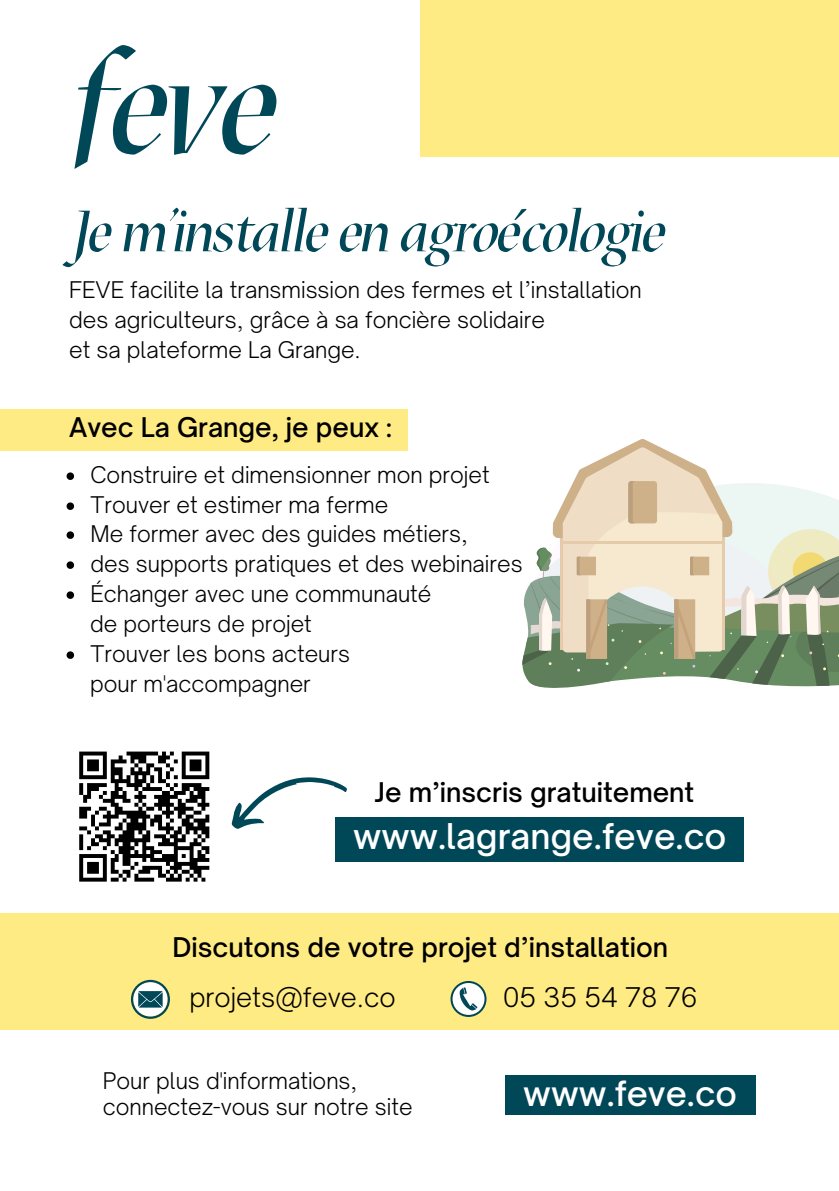
<style>
.page{position:relative;width:839px;height:1191px;background:#fff}
.page>*{position:absolute;margin:0;border:0;box-sizing:border-box;transform-origin:0 0}
.t1{font:italic 141.4px "MAZIUSREVIEW20.09";color:#004757}
.t2{font:italic 58px "MAZIUSREVIEW20.09";color:#004757}
.t3{font:500 34px "Open Sauce One";color:#fff}
.t4{font:500 33.4px "Open Sauce One";color:#fff}
.t5{font:500 26px "Open Sauce One";color:#000}
.t6{font:300 26px "Open Sauce One";color:#000}
.t7{font:300 22px "Open Sauce One";color:#000}
</style>
<div class="page">
<div style="left:0;top:914px;width:838px;height:116px;background:#ffeb83"></div>
<svg style="left:450px;top:981px;width:36px;height:36px"></svg>
<div style="left:452px;top:983px;width:32px;height:32px;background:#fff;border-radius:50%"></div>
<svg style="left:459px;top:987px;width:18px;height:24px"></svg>
<svg style="left:131px;top:980px;width:39px;height:39px"></svg>
<div style="left:504px;top:1075px;width:251px;height:40px;background:#004757"></div>
<div style="left:420px;top:0;width:418px;height:157px;background:#ffeb83"></div>
<svg style="left:522px;top:439px;width:317px;height:249px"></svg>
<div style="left:0;top:409px;width:407px;height:42px;background:#ffeb83"></div>
<div style="left:335px;top:817px;width:409px;height:44px;background:#004757"></div>
<svg style="left:231px;top:777px;width:116px;height:52px"></svg>
<svg style="left:67px;top:472px;width:7px;height:8px"></svg>
<svg style="left:67px;top:502px;width:7px;height:8px"></svg>
<svg style="left:67px;top:531px;width:7px;height:8px"></svg>
<svg style="left:67px;top:561px;width:7px;height:8px"></svg>
<svg style="left:67px;top:591px;width:7px;height:8px"></svg>
<svg style="left:67px;top:651px;width:7px;height:8px"></svg>
<svg style="left:79px;top:751px;width:131px;height:131px"></svg>
<p class="t1" style="left:71px;top:18px;width:206px">feve</p>
<p class="t2" style="left:71px;top:196px;width:595px">Je m’installe en agroécologie</p>
<p class="t7" style="left:69px;top:276px;width:574px">FEVE facilite la transmission des fermes et l’installation</p>
<p class="t7" style="left:69px;top:306px;width:477px">des agriculteurs, grâce à sa foncière solidaire</p>
<p class="t7" style="left:69px;top:336px;width:293px">et sa plateforme La Grange.</p>
<p class="t5" style="left:69px;top:411px;width:324px">Avec La Grange, je peux :</p>
<p class="t7" style="left:90px;top:461px;width:401px">Construire et dimensionner mon projet</p>
<p class="t7" style="left:90px;top:491px;width:299px">Trouver et estimer ma ferme</p>
<p class="t7" style="left:90px;top:520px;width:379px">Me former avec des guides métiers,</p>
<p class="t7" style="left:90px;top:550px;width:433px">des supports pratiques et des webinaires</p>
<p class="t7" style="left:90px;top:580px;width:342px">Échanger avec une communauté</p>
<p class="t7" style="left:90px;top:640px;width:261px">Trouver les bons acteurs</p>
<p class="t7" style="left:90px;top:670px;width:222px">pour m'accompagner</p>
<p class="t7" style="left:90px;top:610px;width:223px">de porteurs de projet</p>
<p class="t5" style="left:375px;top:776px;width:321px">Je m’inscris gratuitement</p>
<p class="t3" style="left:353px;top:815px;width:375px">www.lagrange.feve.co</p>
<p class="t5" style="left:172px;top:931px;width:497px">Discutons de votre projet d’installation</p>
<p class="t6" style="left:189px;top:981px;width:208px">projets@feve.co</p>
<p class="t6" style="left:502px;top:981px;width:196px">05 35 54 78 76</p>
<p class="t7" style="left:103px;top:1067px;width:256px">Pour plus d'informations,</p>
<p class="t7" style="left:103px;top:1093px;width:311px">connectez-vous sur notre site</p>
<p class="t4" style="left:523px;top:1072px;width:215px">www.feve.co</p>
</div>
